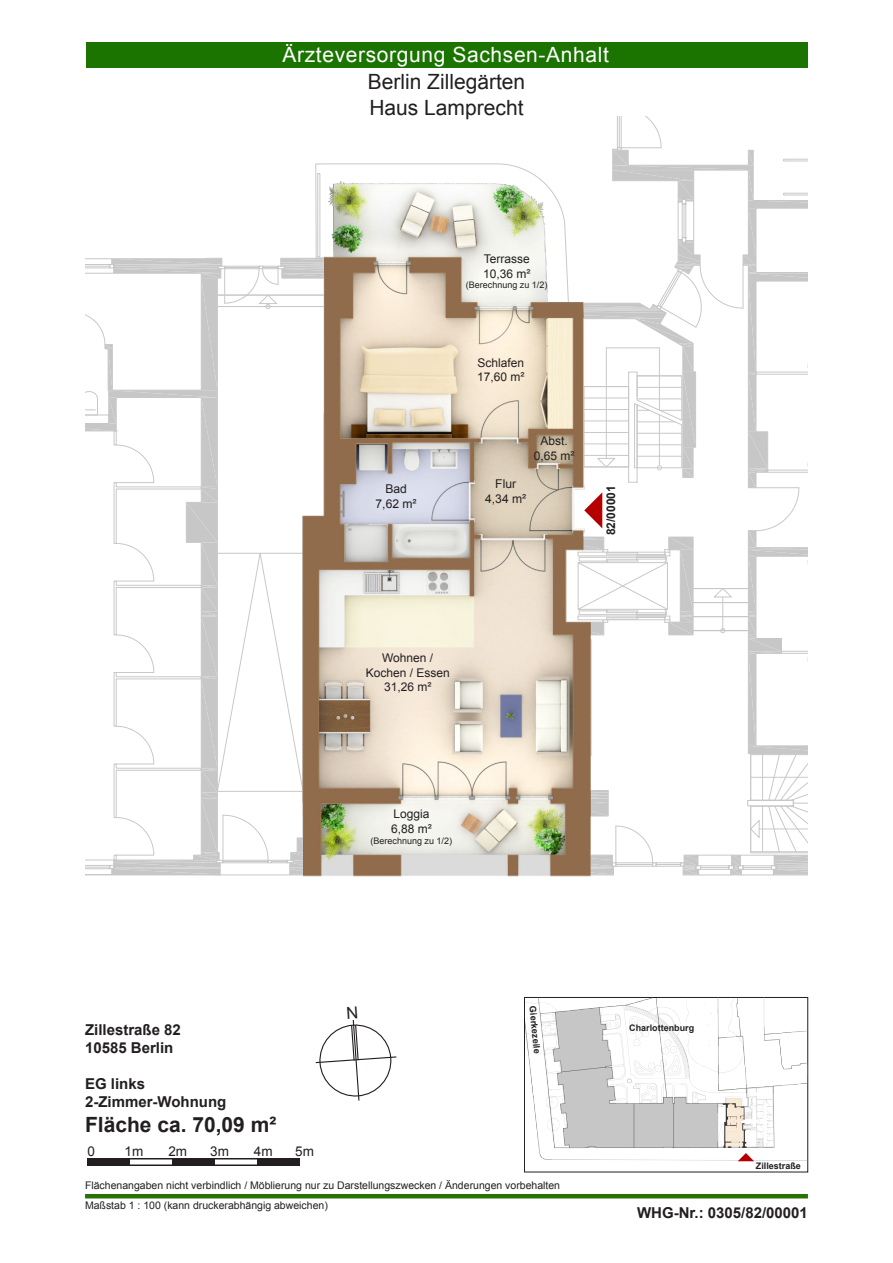
<style>
.page{position:relative;width:893px;height:1263px;background:#fff}
.page>*{position:absolute;margin:0;border:0;box-sizing:border-box;transform-origin:0 0}
.t1{font:21px/25.2px "Arial";color:#231f20}
.t2{font:21px "Arial";letter-spacing:.03em;color:#fff}
.t3{font:700 21px "Arial";color:#231f20}
.t4{font:700 15px "Arial";color:#231f20}
.t5{font:13.5px "Arial";color:#231f20}
.t6{font:12.15px "Arial";color:#231f20}
.t7{font:12px "Arial";color:#231f20}
.t8{font:700 12px "Arial";color:#231f20}
.t9{font:10.5px "Arial";color:#231f20}
.t10{font:700 9px "Arial";color:#231f20}
.t11{font:9px "Arial";color:#231f20}
</style>
<div class="page">
<div style="left:87px;top:1158px;width:43px;height:8px;background:#231f20"></div>
<hr style="left:87px;top:1158px;width:213px;height:1px;background:#231f20">
<hr style="left:87px;top:1164px;width:213px;height:2px;background:#231f20">
<div style="left:172px;top:1158px;width:43px;height:8px;background:#231f20"></div>
<div style="left:257px;top:1158px;width:43px;height:8px;background:#231f20"></div>
<div style="left:86px;top:43px;width:721px;height:25px;background:#1b7300"></div>
<hr style="left:85px;top:1194px;width:723px;height:4px;background:#297206">
<img style="left:524px;top:1038px;width:284px;height:134px">
<img style="left:303px;top:876px;width:506px;height:162px">
<svg style="left:85px;top:116px;width:723px;height:760px"></svg>
<svg style="left:738px;top:1153px;width:16px;height:8px"></svg>
<svg style="left:315px;top:1006px;width:83px;height:95px"></svg>
<h1 class="t2" style="left:282px;top:41px;width:328px">Ärzteversorgung Sachsen-Anhalt</h1>
<h1 class="t1" style="left:368px;top:70px;width:159px">Berlin Zillegärten<br>Haus Lamprecht</h1>
<p class="t7" style="left:484px;top:251px;width:48px">Terrasse</p>
<p class="t7" style="left:483px;top:265px;width:49px">10,36 m²</p>
<p class="t11" style="left:466px;top:279px;width:83px">(Berechnung zu 1/2)</p>
<p class="t6" style="left:385px;top:481px;width:23px">Bad</p>
<p class="t6" style="left:376px;top:496px;width:43px">7,62 m²</p>
<p class="t7" style="left:477px;top:355px;width:48px">Schlafen</p>
<p class="t7" style="left:477px;top:369px;width:49px">17,60 m²</p>
<p class="t6" style="left:495px;top:476px;width:22px">Flur</p>
<p class="t6" style="left:485px;top:490px;width:43px">4,34 m²</p>
<p class="t7" style="left:541px;top:433px;width:29px">Abst.</p>
<p class="t7" style="left:534px;top:448px;width:42px">0,65 m²</p>
<p class="t8" style="left:603px;top:535px;width:52px;rotate:-90deg">82/00001</p>
<p class="t7" style="left:382px;top:650px;width:53px">Wohnen /</p>
<p class="t7" style="left:366px;top:664px;width:86px">Kochen / Essen</p>
<p class="t7" style="left:384px;top:679px;width:49px">31,26 m²</p>
<p class="t7" style="left:393px;top:806px;width:38px">Loggia</p>
<p class="t7" style="left:391px;top:821px;width:42px">6,88 m²</p>
<p class="t11" style="left:371px;top:835px;width:83px">(Berechnung zu 1/2)</p>
<p class="t4" style="left:85px;top:1019px;width:97px">Zillestraße 82</p>
<p class="t4" style="left:85px;top:1037px;width:90px">10585 Berlin</p>
<p class="t4" style="left:85px;top:1073px;width:62px">EG links</p>
<p class="t4" style="left:85px;top:1091px;width:143px">2-Zimmer-Wohnung</p>
<p class="t3" style="left:85px;top:1110px;width:193px">Fläche ca. 70,09 m²</p>
<p class="t10" style="left:538px;top:1005px;width:49px;rotate:84deg">Gierkezeile</p>
<p class="t5" style="left:87px;top:1142px;width:9px">0</p>
<p class="t5" style="left:125px;top:1142px;width:20px">1m</p>
<p class="t5" style="left:168px;top:1142px;width:20px">2m</p>
<p class="t5" style="left:210px;top:1142px;width:20px">3m</p>
<p class="t5" style="left:254px;top:1142px;width:20px">4m</p>
<p class="t5" style="left:295px;top:1142px;width:20px">5m</p>
<p class="t9" style="left:85px;top:1179px;width:477px">Flächenangaben nicht verbindlich / Möblierung nur zu Darstellungszwecken / Änderungen vorbehalten</p>
<p class="t9" style="left:85px;top:1198px;width:244px">Maßstab 1 : 100 (kann druckerabhängig abweichen)</p>
<p class="t10" style="left:629px;top:1022px;width:66px">Charlottenburg</p>
<p class="t10" style="left:756px;top:1160px;width:47px">Zillestraße</p>
<p class="t4" style="left:637px;top:1202px;width:172px">WHG-Nr.: 0305/82/00001</p>
</div>
